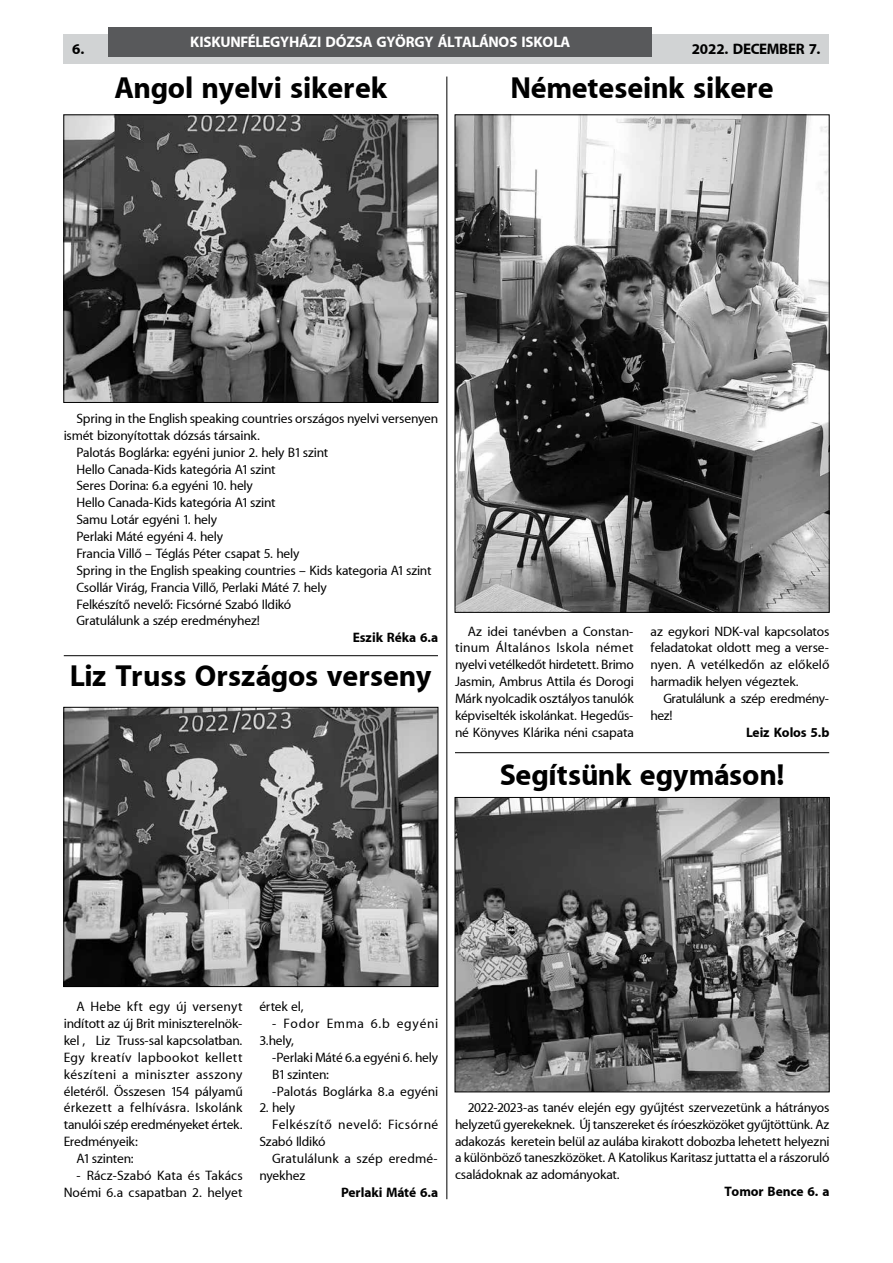
<style>
.page{position:relative;width:893px;height:1263px;background:#fff}
.page>*{position:absolute;margin:0;border:0;box-sizing:border-box;transform-origin:0 0}
.t1{font:700 30px "Myriad PFL";color:#000}
.t2{font:700 15px "Myriad PFL";color:#fff}
.t3{font:700 15px "Myriad PFL";color:#000}
.t4{font:13.5px/16.8px "Myriad PFL";letter-spacing:.01em;color:#000;text-align:justify}
.t5{font:13.5px "Myriad PFL";letter-spacing:.05em;color:#000}
.t6{font:700 13.5px "Myriad PFL";color:#000}
.t7{font:13.5px "Myriad PFL";letter-spacing:.04em;color:#000}
.t8{font:13.5px/16.8px "Myriad PFL";letter-spacing:.03em;color:#000;text-align:right}
.t9{font:13.5px/16.8px "Myriad PFL";letter-spacing:.08em;color:#000}
.t10{font:13.5px "Myriad PFL";letter-spacing:.06em;color:#000}
.t11{font:13.5px "Myriad PFL";letter-spacing:.035em;color:#000}
</style>
<div class="page">
<div style="left:64px;top:34px;width:765px;height:30px;background:#d1d3d4"></div>
<div style="left:108px;top:27px;width:544px;height:29px;background:#58595b"></div>
<img style="left:65px;top:116px;width:371px;height:285px">
<div style="left:63px;top:114px;width:375px;height:289px;border:1px solid #000"></div>
<img style="left:65px;top:709px;width:371px;height:276px">
<div style="left:63px;top:707px;width:375px;height:280px;border:1px solid #000"></div>
<hr style="left:64px;top:655px;width:374px;height:1px;background:#000">
<hr style="left:446px;top:77px;width:1px;height:1122px;background:#000">
<img style="left:457px;top:116px;width:371px;height:495px">
<img style="left:457px;top:799px;width:371px;height:291px">
<div style="left:455px;top:797px;width:375px;height:295px;border:1px solid #000"></div>
<hr style="left:455px;top:752px;width:374px;height:1px;background:#000">
<p class="t2" style="left:190px;top:33px;width:381px">KISKUNFÉLEGYHÁZI DÓZSA GYÖRGY ÁLTALÁNOS ISKOLA</p>
<p class="t3" style="left:72px;top:41px;width:14px">6.</p>
<p class="t3" style="left:692px;top:41px;width:130px">2022. DECEMBER 7.</p>
<h1 class="t1" style="left:115px;top:71px;width:274px">Angol nyelvi sikerek</h1>
<h1 class="t1" style="left:511px;top:71px;width:265px">Németeseink sikere</h1>
<p class="t4" style="left:77px;top:411px;width:363px">Spring in the English speaking countries országos nyelvi versenyen</p>
<p class="t4" style="left:64px;top:427px;width:197px">ismét bizonyítottak dózsás társaink.</p>
<p class="t4" style="left:77px;top:444px;width:253px">Palotás Boglárka: egyéni junior 2. hely B1 szint</p>
<p class="t4" style="left:77px;top:461px;width:200px">Hello Canada-Kids kategória A1 szint</p>
<p class="t4" style="left:77px;top:478px;width:178px">Seres Dorina: 6.a egyéni 10. hely</p>
<p class="t4" style="left:77px;top:495px;width:200px">Hello Canada-Kids kategória A1 szint</p>
<p class="t4" style="left:77px;top:512px;width:142px">Samu Lotár egyéni 1. hely</p>
<p class="t4" style="left:77px;top:529px;width:148px">Perlaki Máté egyéni 4. hely</p>
<p class="t4" style="left:77px;top:546px;width:224px">Francia Villő – Téglás Péter csapat 5. hely</p>
<p class="t4" style="left:77px;top:562px;width:356px">Spring in the English speaking countries – Kids kategoria A1 szint</p>
<p class="t4" style="left:77px;top:579px;width:252px">Csollár Virág, Francia Villő, Perlaki Máté 7. hely</p>
<p class="t4" style="left:77px;top:596px;width:216px">Felkészítő nevelő: Ficsórné Szabó Ildikó</p>
<p class="t4" style="left:77px;top:613px;width:185px">Gratulálunk a szép eredményhez!</p>
<p class="t6" style="left:353px;top:630px;width:87px">Eszik Réka 6.a</p>
<h1 class="t1" style="left:70px;top:659px;width:363px">Liz Truss Országos verseny</h1>
<p class="t4" style="left:455px;top:623px;width:180px;text-indent:13px">Az idei tanévben a Constan&shy;tinum Általános Iskola német nyelvi vetélkedőt hirdetett. Brimo Jasmin, Ambrus Attila és Dorogi Márk nyolcadik osztályos tanulók képviselték iskolánkat. Hegedűs&shy;né Könyves Klárika néni csapata</p>
<p class="t4" style="left:651px;top:623px;width:180px">az egykori NDK-val kapcsolatos feladatokat oldott meg a verse&shy;nyen. A vetélkedőn az előkelő harmadik helyen végeztek.</p>
<p class="t4" style="left:651px;top:691px;width:180px;text-indent:13px">Gratulálunk a szép eredmény&shy;hez!</p>
<p class="t6" style="left:746px;top:724px;width:85px">Leiz Kolos 5.b</p>
<h1 class="t1" style="left:500px;top:757px;width:286px">Segítsünk egymáson!</h1>
<p class="t7" style="left:77px;top:999px;width:167px">A Hebe kft egy új versenyt</p>
<p class="t4" style="left:64px;top:1016px;width:180px">indított az új Brit miniszterelnök-</p>
<p class="t4" style="left:64px;top:1032px;width:180px">kel , Liz Truss-sal kapcsolatban.</p>
<p class="t5" style="left:64px;top:1050px;width:180px">Egy kreatív lapbookot kellett</p>
<p class="t5" style="left:64px;top:1066px;width:180px">készíteni a miniszter asszony</p>
<p class="t4" style="left:64px;top:1083px;width:180px">életéről. Összesen 154 pályamű</p>
<p class="t7" style="left:64px;top:1100px;width:180px">érkezett a felhívásra. Iskolánk</p>
<p class="t4" style="left:64px;top:1117px;width:180px">tanulói szép eredményeket értek.</p>
<p class="t4" style="left:64px;top:1134px;width:75px">Eredményeik:</p>
<p class="t4" style="left:77px;top:1151px;width:58px">A1 szinten:</p>
<p class="t8" style="left:64px;top:1167px;width:180px">- Rácz-Szabó Kata és Takács<br>Noémi 6.a csapatban 2. helyet</p>
<p class="t4" style="left:259px;top:999px;width:45px">értek el,</p>
<p class="t9" style="left:259px;top:1016px;width:180px;text-indent:13px">- Fodor Emma 6.b egyéni<br>3.hely,</p>
<p class="t4" style="left:272px;top:1049px;width:167px;text-align:left">-Perlaki Máté 6.a egyéni 6. hely<br>B1 szinten:<br>-Palotás Boglárka 8.a egyéni</p>
<p class="t4" style="left:259px;top:1100px;width:37px">2. hely</p>
<p class="t10" style="left:272px;top:1117px;width:167px">Felkészítő nevelő: Ficsórné</p>
<p class="t4" style="left:259px;top:1134px;width:67px">Szabó Ildikó</p>
<p class="t11" style="left:272px;top:1151px;width:167px">Gratulálunk a szép eredmé-</p>
<p class="t4" style="left:259px;top:1167px;width:47px">nyekhez</p>
<p class="t6" style="left:341px;top:1184px;width:98px">Perlaki Máté 6.a</p>
<p class="t4" style="left:455px;top:1099px;width:376px;text-indent:13px">2022-2023-as tanév elején egy gyűjtést szervezetünk a hátrányos helyzetű gyerekeknek. Új tanszereket és íróeszközöket gyűjtöttünk. Az adakozás keretein belül az aulába kirakott dobozba lehetett helyezni a különböző taneszközöket. A Katolikus Karitasz juttatta el a rászoruló családoknak az adományokat.</p>
<p class="t6" style="left:724px;top:1184px;width:106px">Tomor Bence 6. a</p>
</div>
